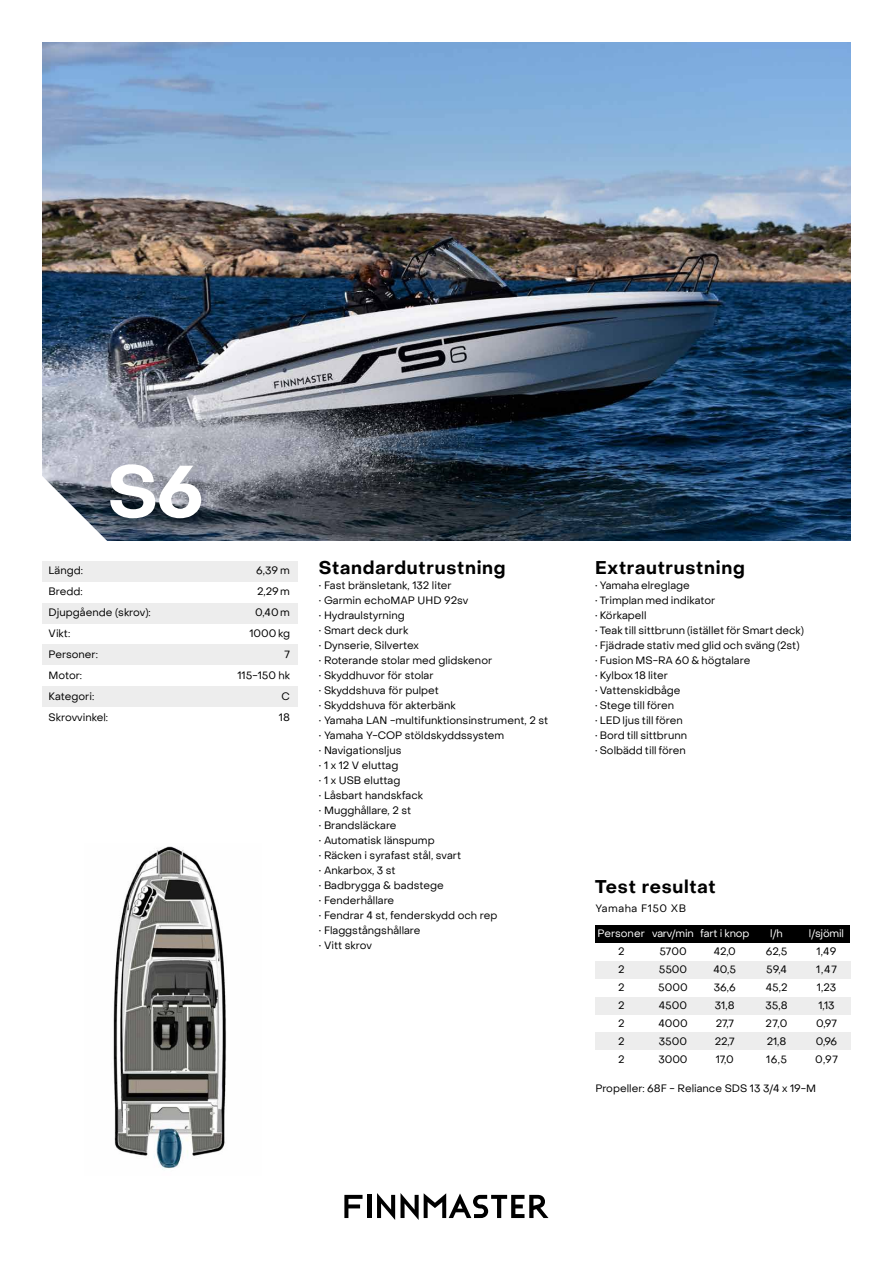
<style>
.page{position:relative;width:893px;height:1263px;background:#fff}
.page>*{position:absolute;margin:0;border:0;box-sizing:border-box;transform-origin:0 0}
.t1{font:700 72px "Object Sans";color:#fff}
.t2{font:700 18px "Object Sans";letter-spacing:.04em;color:#000}
.t3{font:10.5px/18px "Object Sans";color:#000;text-align:justify}
.t4{font:10.5px "Object Sans";letter-spacing:-.02em;color:#fff}
.t5{font:10.5px "Object Sans";letter-spacing:.05em;color:#000}
.t6{font:10.5px "Object Sans";color:#fff}
</style>
<div class="page">
<div style="left:43px;top:561px;width:255px;height:21px;background:#ededed"></div>
<div style="left:43px;top:644px;width:255px;height:21px;background:#ededed"></div>
<div style="left:43px;top:686px;width:255px;height:21px;background:#ededed"></div>
<div style="left:43px;top:603px;width:255px;height:21px;background:#ededed"></div>
<img style="left:43px;top:43px;width:807px;height:497px">
<img style="left:113px;top:846px;width:113px;height:323px">
<svg style="left:42px;top:475px;width:65px;height:66px"></svg>
<hr style="left:367px;top:1195px;width:4px;height:23px;background:#000">
<svg style="left:377px;top:1193px;width:171px;height:27px"></svg>
<svg style="left:344px;top:1195px;width:19px;height:23px"></svg>
<div style="left:595px;top:925px;width:255px;height:18px;background:#000"></div>
<div style="left:595px;top:1032px;width:255px;height:18px;background:#ededed"></div>
<div style="left:595px;top:997px;width:255px;height:17px;background:#ededed"></div>
<div style="left:595px;top:961px;width:255px;height:18px;background:#ededed"></div>
<h1 class="t1" style="left:107px;top:448px;width:98px">S6</h1>
<p class="t3" style="left:49px;top:561px;width:36px">Längd:</p>
<p class="t3" style="left:256px;top:561px;width:35px">6,39 m</p>
<p class="t3" style="left:49px;top:582px;width:36px">Bredd:</p>
<p class="t3" style="left:257px;top:582px;width:34px">2,29 m</p>
<p class="t3" style="left:49px;top:603px;width:104px">Djupgående (skrov):</p>
<p class="t3" style="left:255px;top:603px;width:36px">0,40 m</p>
<p class="t3" style="left:49px;top:624px;width:23px">Vikt:</p>
<p class="t3" style="left:249px;top:624px;width:42px">1000 kg</p>
<p class="t3" style="left:49px;top:645px;width:51px">Personer:</p>
<p class="t3" style="left:285px;top:645px;width:7px">7</p>
<p class="t3" style="left:49px;top:666px;width:35px">Motor:</p>
<p class="t3" style="left:237px;top:666px;width:54px">115-150 hk</p>
<p class="t3" style="left:49px;top:687px;width:47px">Kategori:</p>
<p class="t3" style="left:282px;top:687px;width:10px">C</p>
<p class="t3" style="left:49px;top:708px;width:61px">Skrovvinkel:</p>
<p class="t3" style="left:279px;top:708px;width:13px">18</p>
<h2 class="t2" style="left:319px;top:557px;width:188px">Standardutrustning</h2>
<p class="t3" style="left:319px;top:577px;width:134px">• Fast bränsletank, 132 liter</p>
<p class="t3" style="left:319px;top:592px;width:151px">• Garmin echoMAP UHD 92sv</p>
<p class="t3" style="left:319px;top:607px;width:88px">• Hydraulstyrning</p>
<p class="t3" style="left:319px;top:622px;width:91px">• Smart deck durk</p>
<p class="t3" style="left:319px;top:637px;width:102px">• Dynserie, Silvertex</p>
<p class="t3" style="left:319px;top:652px;width:175px">• Roterande stolar med glidskenor</p>
<p class="t3" style="left:319px;top:667px;width:116px">• Skyddhuvor för stolar</p>
<p class="t3" style="left:319px;top:682px;width:121px">• Skyddshuva för pulpet</p>
<p class="t3" style="left:319px;top:697px;width:138px">• Skyddshuva för akterbänk</p>
<p class="t3" style="left:319px;top:712px;width:231px">• Yamaha LAN -multifunktionsinstrument, 2 st</p>
<p class="t3" style="left:319px;top:727px;width:187px">• Yamaha Y-COP stöldskyddssystem</p>
<p class="t3" style="left:319px;top:742px;width:84px">• Navigationsljus</p>
<p class="t3" style="left:319px;top:757px;width:81px">• 1 x 12 V eluttag</p>
<p class="t3" style="left:319px;top:772px;width:83px">• 1 x USB eluttag</p>
<p class="t3" style="left:319px;top:787px;width:106px">• Låsbart handskfack</p>
<p class="t3" style="left:319px;top:802px;width:94px">• Mugghållare, 2 st</p>
<p class="t3" style="left:319px;top:817px;width:79px">• Brandsläckare</p>
<p class="t3" style="left:319px;top:832px;width:117px">• Automatisk länspump</p>
<p class="t3" style="left:319px;top:847px;width:144px">• Räcken i syrafast stål, svart</p>
<p class="t3" style="left:319px;top:862px;width:78px">• Ankarbox, 3 st</p>
<p class="t3" style="left:319px;top:877px;width:126px">• Badbrygga &amp; badstege</p>
<p class="t3" style="left:319px;top:892px;width:77px">• Fenderhållare</p>
<p class="t3" style="left:319px;top:907px;width:180px">• Fendrar 4 st, fenderskydd och rep</p>
<p class="t3" style="left:319px;top:922px;width:103px">• Flaggstångshållare</p>
<p class="t3" style="left:319px;top:937px;width:55px">• Vitt skrov</p>
<h2 class="t2" style="left:595px;top:557px;width:151px">Extrautrustning</h2>
<p class="t3" style="left:595px;top:577px;width:96px">• Yamaha elreglage</p>
<p class="t3" style="left:595px;top:592px;width:122px">• Trimplan med indikator</p>
<p class="t3" style="left:595px;top:607px;width:53px">• Körkapell</p>
<p class="t3" style="left:595px;top:622px;width:210px">• Teak till sittbrunn (istället för Smart deck)</p>
<p class="t3" style="left:595px;top:637px;width:206px">• Fjädrade stativ med glid och sväng (2st)</p>
<p class="t3" style="left:595px;top:652px;width:156px">• Fusion MS-RA 60 &amp; högtalare</p>
<p class="t3" style="left:595px;top:667px;width:74px">• Kylbox 18 liter</p>
<p class="t3" style="left:595px;top:682px;width:87px">• Vattenskidbåge</p>
<p class="t3" style="left:595px;top:697px;width:80px">• Stege till fören</p>
<p class="t3" style="left:595px;top:712px;width:89px">• LED ljus till fören</p>
<p class="t3" style="left:595px;top:727px;width:93px">• Bord till sittbrunn</p>
<p class="t3" style="left:595px;top:742px;width:92px">• Solbädd till fören</p>
<h2 class="t2" style="left:595px;top:876px;width:122px">Test resultat</h2>
<p class="t5" style="left:595px;top:902px;width:92px">Yamaha F150 XB</p>
<p class="t4" style="left:700px;top:927px;width:51px">fart i knop</p>
<p class="t3" style="left:713px;top:942px;width:24px;text-align:left">42,0<br>40,5<br>36,6<br>31,8<br>27,7<br>22,7<br>17,0</p>
<p class="t4" style="left:652px;top:927px;width:43px">varv/min</p>
<p class="t3" style="left:658px;top:942px;width:31px">5700<br>5500<br>5000<br>4500<br>4000<br>3500<br>3000</p>
<p class="t6" style="left:598px;top:927px;width:49px">Personer</p>
<p class="t3" style="left:618px;top:942px;width:8px">2<br>2<br>2<br>2<br>2<br>2<br>2</p>
<p class="t4" style="left:770px;top:927px;width:14px">l/h</p>
<p class="t3" style="left:765px;top:942px;width:24px">62,5<br>59,4<br>45,2<br>35,8<br>27,0<br>21,8<br>16,5</p>
<p class="t4" style="left:809px;top:927px;width:37px">l/sjömil</p>
<p class="t3" style="left:815px;top:942px;width:24px;text-align:center">1,49<br>1,47<br>1,23<br>1,13<br>0,97<br>0,96<br>0,97</p>
<p class="t3" style="left:595px;top:1079px;width:222px">Propeller: 68F - Reliance SDS 13 3/4 x 19-M</p>
</div>
